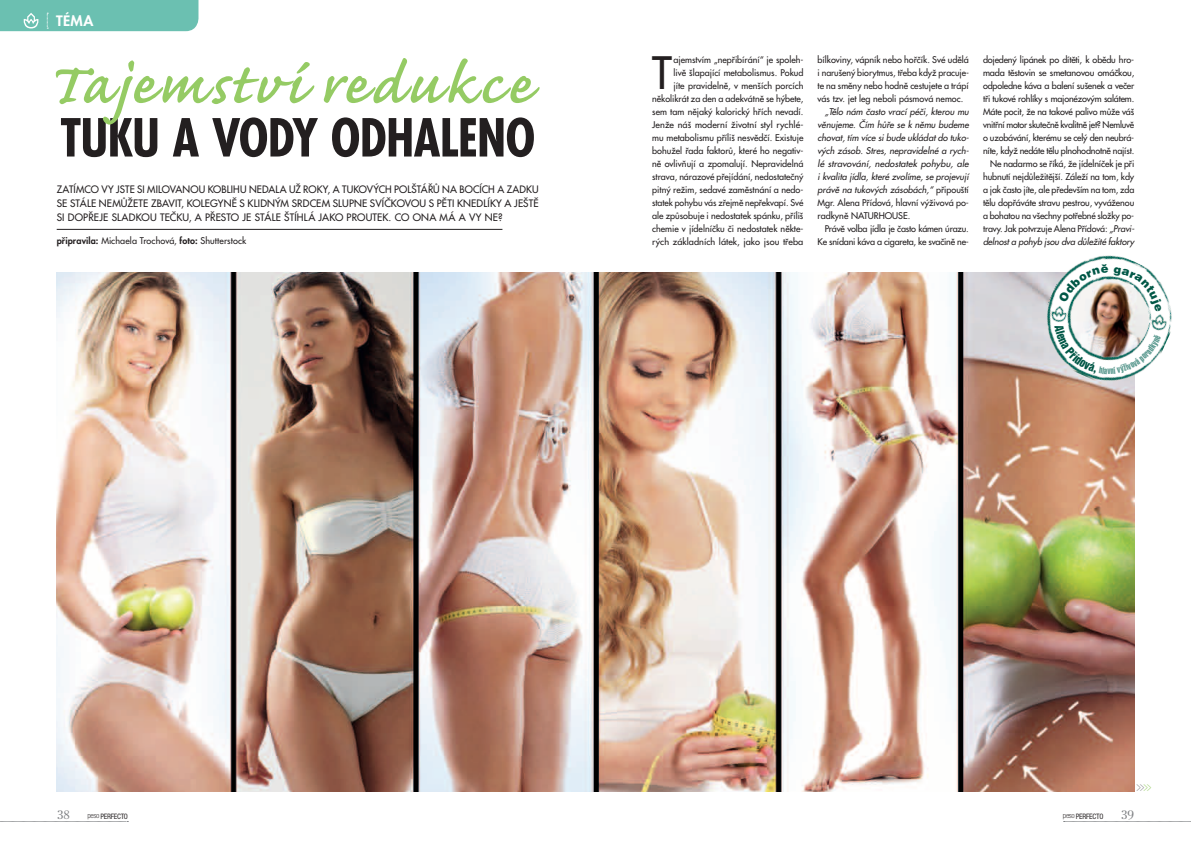
<style>
.page{position:relative;width:1191px;height:842px;background:#fff}
.page>*{position:absolute;margin:0;border:0;box-sizing:border-box;transform-origin:0 0}
.t1{font:600 74px "Caflisch Script Pro";letter-spacing:.055em;color:#95cb64}
.t2{font:700 condensed 51px "Futura Std";letter-spacing:-.015em;color:#231f20}
.t3{font:43.5px "Futura CE";color:#231f20}
.t4{font:200 24px "Helvetica Neue Extended CE";color:#808285;scale:1.3 1}
.t5{font:14px "Futura CE Heavy";color:#fff;scale:1.05 1}
.t6{font:300 12px "Centennial CE";color:#808285}
.t7{font:10px/14px "Futura CE";letter-spacing:.02em;color:#231f20;text-align:justify}
.t8{font:9.5px "Helvetica CE Extra Compressed";color:#5a998f}
.t9{font:9px/13px "Futura CE";color:#231f20;text-align:right}
.t10{font:italic 9px/13px "Futura CE";color:#231f20;text-align:justify}
.t11{font:condensed 8px "Nimbus San DCE";letter-spacing:-.04em;color:#231f20}
.s1{font-family:"Futura CE Heavy"}
.s2{font-style:normal}
.s3{font-style:italic}
.s4{color:#95cb64}
</style>
<div class="page">
<img style="left:57px;top:272px;width:1077px;height:519px">
<img style="left:1026px;top:272px;width:109px;height:129px">
<div style="left:0;top:0;width:198px;height:31px;background:#6bc0b1"></div>
<svg style="left:0;top:821px;width:128px;height:1px"></svg>
<svg style="left:1063px;top:821px;width:128px;height:1px"></svg>
<hr style="left:57px;top:229px;width:445px;height:1px;background:#231f20">
<img style="left:1046px;top:255px;width:126px;height:127px">
<h3 class="t5" style="left:56px;top:11px;width:37px">téma</h3>
<h1 class="t1" style="left:45px;top:46px;width:486px">Tajemství redukce</h1>
<h2 class="t2" style="left:60px;top:105px;width:476px">TUKU A VODY ODHALENO</h2>
<p class="t7" style="left:57px;top:182px;width:483px">Zatímco vy jste si milovanou koblihu nedala už roky, a tukových polštářů na bocích a zadku se stále nemůžete zbavit, kolegyně s klidným srdcem slupne svíčkovou s pěti knedlíky a ještě si dopřeje sladkou tečku, a přesto je stále štíhlá jako proutek. Co ona má a vy ne?</p>
<p class="t9" style="left:57px;top:235px;width:191px"><span class="s1">připravila:</span> Michaela Trochová, <span class="s1">foto:</span> Shutterstock</p>
<p class="t9" style="left:652px;top:53px;width:153px">ajemstvím „nepřibírání“ je spoleh-<br>livě šlapající metabolismus. Pokud<br>jíte pravidelně, v menších porcích několikrát za den a adekvátně se hýbete, sem tam nějaký kalorický hřích nevadí.<br>Jenže náš moderní životní styl rychlé&shy;mu metabolismu příliš nesvědčí. Existuje bohužel řada faktorů, které ho negativ&shy;ně ovlivňují a zpomalují. Nepravidelná strava, nárazové přejídání, nedostatečný pitný režim, sedavé zaměstnání a nedo&shy;statek pohybu vás zřejmě nepřekvapí. Své ale způsobuje i nedostatek spánku, příliš chemie v jídelníčku či nedostatek někte&shy;rých základních látek, jako jsou třeba</p>
<p class="t9" style="left:817px;top:53px;width:153px;text-align:justify">bílkoviny, vápník nebo hořčík. Své udělá i narušený biorytmus, třeba když pracuje&shy;te na směny nebo hodně cestujete a trápí vás tzv. jet leg neboli pásmová nemoc.</p>
<h3 class="t3" style="left:652px;top:47px;width:21px">T</h3>
<p class="t10" style="left:817px;top:105px;width:153px;text-indent:7px">„Tělo nám často vrací péči, kterou mu věnujeme. Čím hůře se k němu budeme chovat, tím více si bude ukládat do tuko&shy;vých zásob. Stres, nepravidelné a rych&shy;lé stravování, nedostatek pohybu, ale i kvalita jídla, které zvolíme, se projevují právě na tukových zásobách,“ <span class="s2">připouští Mgr. Alena Přídová, hlavní výživová po&shy;radkyně NATURHOUSE</span></p>
<p class="t9" style="left:907px;top:209px;width:4px">.</p>
<p class="t9" style="left:824px;top:222px;width:146px">Právě volba jídla je často kámen úrazu.</p>
<p class="t9" style="left:817px;top:235px;width:153px">Ke snídani káva a cigareta, ke svačině ne-</p>
<p class="t9" style="left:983px;top:53px;width:153px">dojedený lipánek po dítěti, k obědu hro&shy;mada těstovin se smetanovou omáčkou, odpoledne káva a balení sušenek a večer tři tukové rohlíky s majonézovým salátem.<br>Máte pocit, že na takové palivo může váš vnitřní motor skutečně kvalitně jet? Nemluvě o uzobávání, kterému se celý den neubrá&shy;níte, když nedáte tělu plnohodnotně najíst.<br>Ne nadarmo se říká, že jídelníček je při hubnutí nejdůležitější. Záleží na tom, kdy a jak často jíte, ale především na tom, zda tělu dopřáváte stravu pestrou, vyváženou a bohatou na všechny potřebné složky po&shy;travy. Jak potvrzuje Alena Přídová: <span class="s3">„Pravi&shy;delnost a pohyb jsou dva důležité faktory</span></p>
<p class="t8" style="left:1107px;top:365px;width:5px">v</p>
<h3 class="t4" style="left:1134px;top:773px;width:16px">»<span class="s4">»</span></h3>
<h3 class="t6" style="left:57px;top:807px;width:15px">38</h3>
<p class="t11" style="left:87px;top:812px;width:42px"><sup>peso</sup> PERFECTO</p>
<p class="t11" style="left:1062px;top:812px;width:42px"><sup>peso</sup> PERFECTO</p>
<h3 class="t6" style="left:1120px;top:807px;width:15px">39</h3>
</div>
